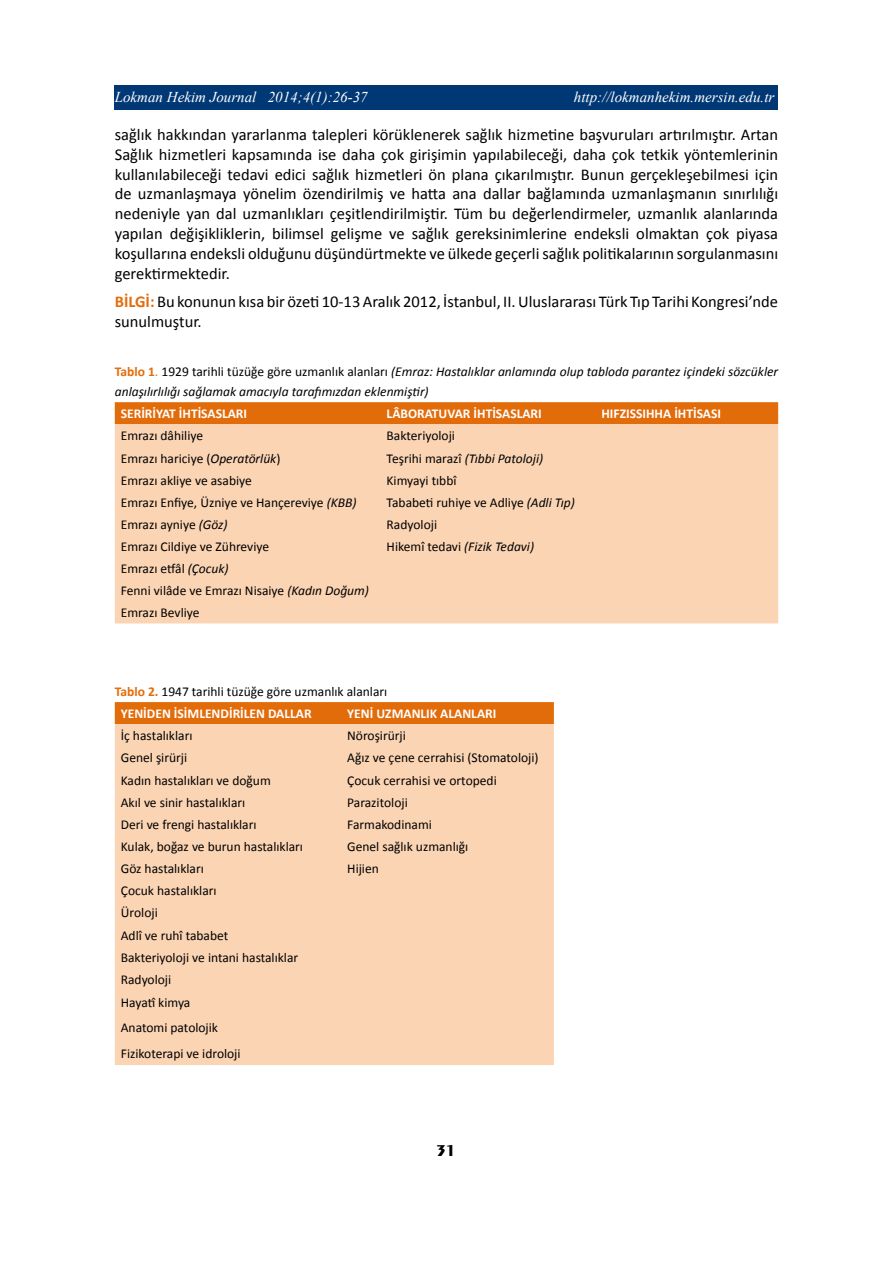
<style>
.page{position:relative;width:893px;height:1263px;background:#fff}
.page>*{position:absolute;margin:0;border:0;box-sizing:border-box;transform-origin:0 0}
.t1{font:16.5px/19.8px "Calibri";color:#000;text-align:justify}
.t2{font:700 16.5px "Exotic 350 BT";color:#000}
.t3{font:italic 15px "Times New Roman";color:#fff}
.t4{font:13.5px/22.2px "Calibri";color:#000}
.t5{font:italic 13.5px/19.8px "Calibri";color:#000}
.t6{font:700 13.5px "Calibri";color:#fff}
.s1{font-weight:700;color:#e36c0a}
.s2{font-weight:700;font-style:normal;color:#e36c0a}
.s3{font-style:normal;color:#e36c0a}
.s4{font-style:normal}
.s5{font-style:italic}
.s6{font-weight:700;color:#fff}
</style>
<div class="page">
<div style="left:115px;top:85px;width:663px;height:24px;background:#003775"></div>
<div style="left:115px;top:402px;width:663px;height:22px;background:#e36c0a"></div>
<div style="left:115px;top:424px;width:663px;height:199px;background:#fbd4b4"></div>
<div style="left:115px;top:702px;width:439px;height:22px;background:#e36c0a"></div>
<div style="left:115px;top:724px;width:439px;height:341px;background:#fbd4b4"></div>
<p class="t3" style="left:115px;top:86px;width:254px">Lokman Hekim Journal 2014;4(1):26-37</p>
<p class="t3" style="left:574px;top:86px;width:202px">http://lokmanhekim.mersin.edu.tr</p>
<p class="t1" style="left:115px;top:125px;width:665px">sağlık hakkından yararlanma talepleri körüklenerek sağlık hizmetine başvuruları artırılmıştır. Artan Sağlık hizmetleri kapsamında ise daha çok girişimin yapılabileceği, daha çok tetkik yöntemlerinin kullanılabileceği tedavi edici sağlık hizmetleri ön plana çıkarılmıştır. Bunun gerçekleşebilmesi için de uzmanlaşmaya yönelim özendirilmiş ve hatta ana dallar bağlamında uzmanlaşmanın sınırlılığı nedeniyle yan dal uzmanlıkları çeşitlendirilmiştir. Tüm bu değerlendirmeler, uzmanlık alanlarında yapılan değişikliklerin, bilimsel gelişme ve sağlık gereksinimlerine endeksli olmaktan çok piyasa koşullarına endeksli olduğunu düşündürtmekte ve ülkede geçerli sağlık politikalarının sorgulanmasını gerektirmektedir.</p>
<p class="t1" style="left:115px;top:292px;width:665px"><span class="s1">BİLGİ:</span> Bu konunun kısa bir özeti 10-13 Aralık 2012, İstanbul, II. Uluslararası Türk Tıp Tarihi Kongresi’nde sunulmuştur.</p>
<p class="t5" style="left:115px;top:361px;width:665px"><span class="s2">Tablo 1</span><span class="s3">.</span> <span class="s4">1929 tarihli tüzüğe göre uzmanlık alanları</span> (Emraz: Hastalıklar anlamında olup tabloda parantez içindeki sözcükler anlaşılırlılığı sağlamak amacıyla tarafımızdan eklenmiştir)</p>
<p class="t6" style="left:121px;top:405px;width:128px">SERİRİYAT İHTİSASLARI</p>
<p class="t6" style="left:387px;top:405px;width:157px">LÂBORATUVAR İHTİSASLARI</p>
<p class="t6" style="left:601px;top:405px;width:121px">HIFZISSIHHA İHTİSASI</p>
<p class="t4" style="left:121px;top:425px;width:84px">Emrazı dâhiliye</p>
<p class="t4" style="left:387px;top:425px;width:70px">Bakteriyoloji</p>
<p class="t4" style="left:121px;top:447px;width:161px">Emrazı hariciye (<span class="s5">Operatörlük</span>)</p>
<p class="t5" style="left:387px;top:448px;width:158px"><span class="s4">Teşrihi marazî</span> (Tıbbi Patoloji)</p>
<p class="t4" style="left:121px;top:469px;width:133px">Emrazı akliye ve asabiye</p>
<p class="t4" style="left:387px;top:469px;width:71px">Kimyayi tıbbî</p>
<p class="t4" style="left:121px;top:491px;width:237px">Emrazı Enfiye, Üzniye ve Hançereviye <span class="s5">(KBB)</span></p>
<p class="t4" style="left:387px;top:491px;width:190px">Tababeti ruhiye ve Adliye <span class="s5">(Adli Tıp)</span></p>
<p class="t4" style="left:121px;top:513px;width:108px">Emrazı ayniye <span class="s5">(Göz)</span></p>
<p class="t4" style="left:387px;top:513px;width:52px">Radyoloji</p>
<p class="t4" style="left:121px;top:535px;width:150px">Emrazı Cildiye ve Zühreviye</p>
<p class="t5" style="left:387px;top:536px;width:149px"><span class="s4">Hikemî tedavi</span> (Fizik Tedavi)</p>
<p class="t4" style="left:121px;top:558px;width:250px">Emrazı etfâl <span class="s5">(Çocuk)<br></span>Fenni vilâde ve Emrazı Nisaiye <span class="s5">(Kadın Doğum)<br></span>Emrazı Bevliye</p>
<p class="t4" style="left:121px;top:681px;width:268px;text-indent:-6px"><span class="s1">Tablo 2.</span> 1947 tarihli tüzüğe göre uzmanlık alanları<br><span class="s6">YENİDEN İSİMLENDİRİLEN DALLAR</span></p>
<p class="t6" style="left:347px;top:705px;width:151px">YENİ UZMANLIK ALANLARI</p>
<p class="t4" style="left:121px;top:725px;width:73px">İç hastalıkları</p>
<p class="t4" style="left:347px;top:725px;width:60px">Nöroşirürji</p>
<p class="t4" style="left:121px;top:747px;width:68px">Genel şirürji</p>
<p class="t4" style="left:347px;top:747px;width:193px">Ağız ve çene cerrahisi (Stomatoloji)</p>
<p class="t4" style="left:121px;top:769px;width:152px">Kadın hastalıkları ve doğum</p>
<p class="t4" style="left:347px;top:769px;width:151px">Çocuk cerrahisi ve ortopedi</p>
<p class="t4" style="left:121px;top:791px;width:126px">Akıl ve sinir hastalıkları</p>
<p class="t4" style="left:347px;top:791px;width:62px">Parazitoloji</p>
<p class="t4" style="left:121px;top:813px;width:137px">Deri ve frengi hastalıkları</p>
<p class="t4" style="left:347px;top:813px;width:86px">Farmakodinami</p>
<p class="t4" style="left:121px;top:835px;width:184px">Kulak, boğaz ve burun hastalıkları</p>
<p class="t4" style="left:347px;top:835px;width:123px">Genel sağlık uzmanlığı</p>
<p class="t4" style="left:121px;top:857px;width:85px">Göz hastalıkları</p>
<p class="t4" style="left:347px;top:857px;width:33px">Hijien</p>
<p class="t4" style="left:121px;top:880px;width:179px">Çocuk hastalıkları<br>Üroloji<br>Adlî ve ruhî tababet<br>Bakteriyoloji ve intani hastalıklar<br>Radyoloji</p>
<p class="t4" style="left:121px;top:990px;width:121px;line-height:25px">Hayatî kimya<br>Anatomi patolojik<br>Fizikoterapi ve idroloji</p>
<p class="t2" style="left:437px;top:1141px;width:20px">31</p>
</div>
